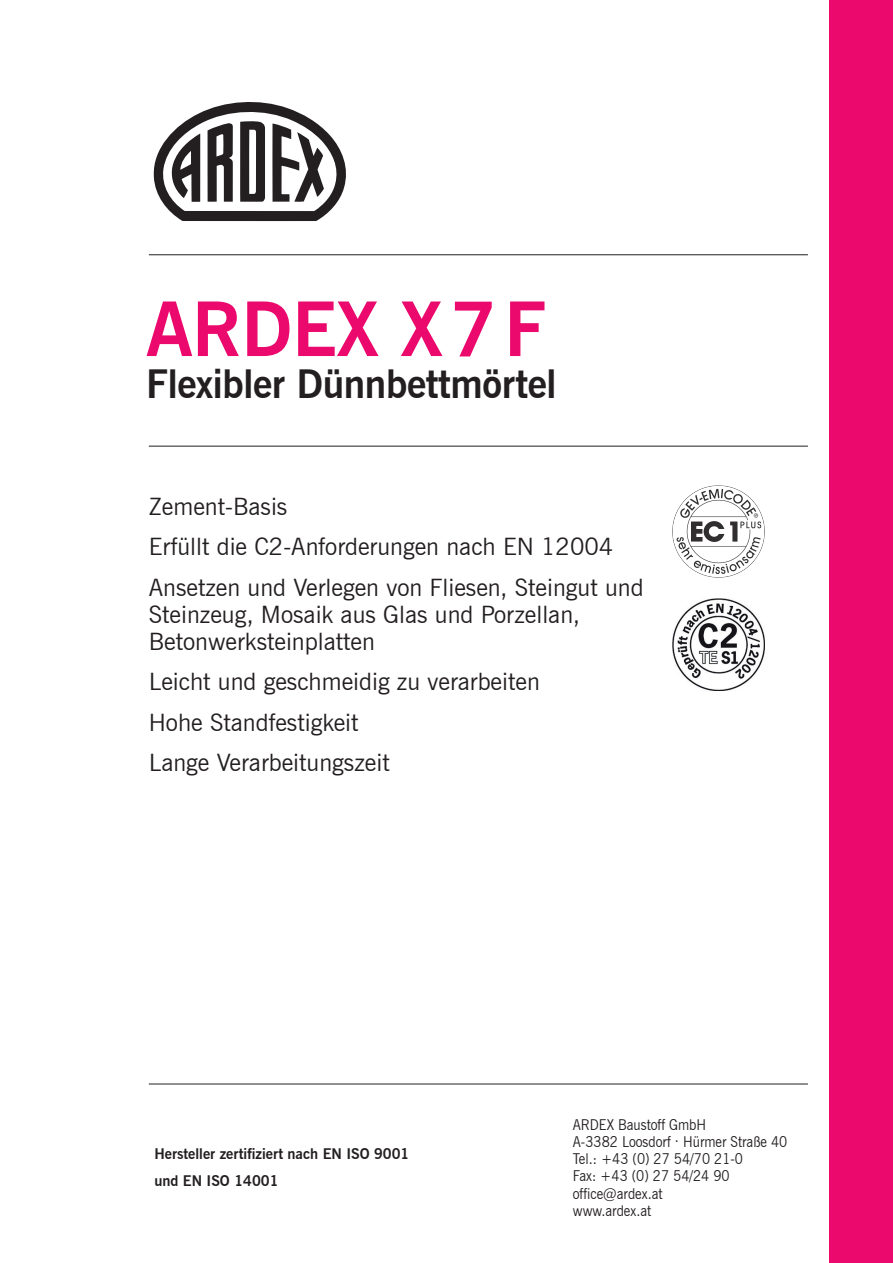
<style>
.page{position:relative;width:893px;height:1263px;background:#fff}
.page>*{position:absolute;margin:0;border:0;box-sizing:border-box;transform-origin:0 0}
.Produktname{font:700 75px "News Gothic BT";letter-spacing:-.01em;color:#ec096d}
.Produktbezeichnung{font:700 39px "News Gothic BT";letter-spacing:-.01em;color:#231f20}
.Eigenschaften{font:24px/27px "News Gothic BT";color:#231f20}
.t1{font:15px/17.2px "News Gothic BT";color:#231f20;scale:.9 1}
.t2{font:700 14.7px "News Gothic BT";color:#231f20}
</style>
<div class="page">
<hr style="left:149px;top:254px;width:659px;height:1px;background:#231f20">
<hr style="left:149px;top:446px;width:659px;height:1px;background:#231f20">
<hr style="left:149px;top:1084px;width:659px;height:1px;background:#231f20">
<div style="left:829px;top:0;width:64px;height:1263px;background:#ec096d"></div>
<svg style="left:153px;top:102px;width:193px;height:119px"></svg>
<img style="left:672px;top:485px;width:92px;height:92px">
<img style="left:672px;top:598px;width:92px;height:92px">
<p class="Produktname" style="left:146px;top:284px;width:402px">ARDEX X7F</p>
<p class="Produktbezeichnung" style="left:146px;top:360px;width:412px">Flexibler Dünnbettmörtel</p>
<p class="Eigenschaften" style="left:149px;top:493px;width:140px">Zement-Basis</p>
<p class="Eigenschaften" style="left:149px;top:533px;width:466px">Erfüllt die C2-Anforderungen nach EN 12004</p>
<p class="Eigenschaften" style="left:149px;top:574px;width:496px">Ansetzen und Verlegen von Fliesen, Steingut und<br>Steinzeug, Mosaik aus Glas und Porzellan,<br>Betonwerksteinplatten</p>
<p class="Eigenschaften" style="left:149px;top:668px;width:393px">Leicht und geschmeidig zu verarbeiten</p>
<p class="Eigenschaften" style="left:149px;top:709px;width:211px">Hohe Standfestigkeit</p>
<p class="Eigenschaften" style="left:149px;top:749px;width:242px">Lange Verarbeitungszeit</p>
<p class="t2" style="left:154px;top:1145px;width:257px">Hersteller zertifiziert nach EN ISO 9001</p>
<p class="t2" style="left:154px;top:1172px;width:126px">und EN ISO 14001</p>
<p class="t1" style="left:573px;top:1115px;width:240px">ARDEX Baustoff GmbH<br>A-3382 Loosdorf . Hürmer Straße 40<br>Tel.: +43 (0) 27 54/70 21-0<br>Fax: +43 (0) 27 54/24 90 office@ardex.at<br>www.ardex.at</p>
</div>
